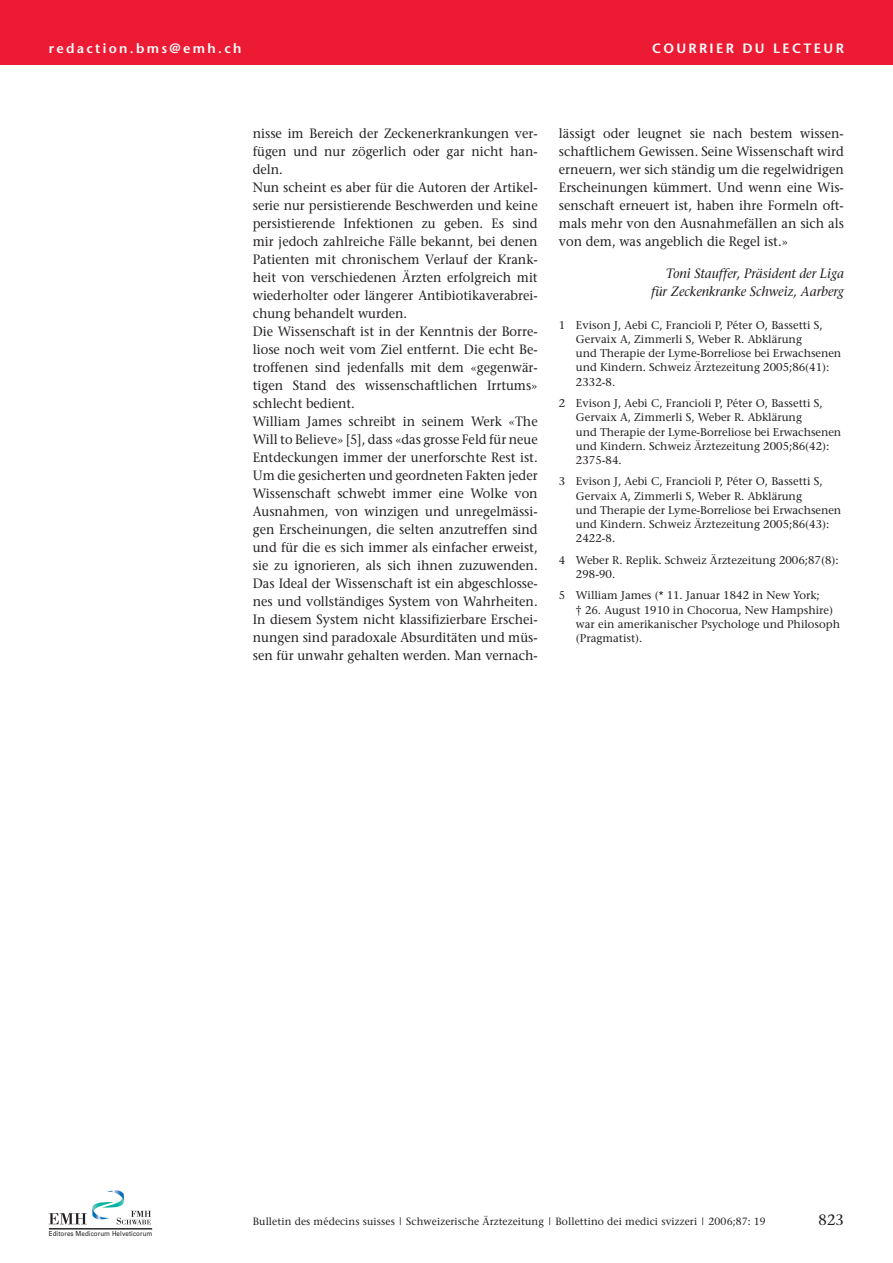
<style>
.page{position:relative;width:893px;height:1263px;background:#fff}
.page>*{position:absolute;margin:0;border:0;box-sizing:border-box;transform-origin:0 0}
.t1{font:15px "Stone Serif";color:#231f20}
.t2{font:13.5px/18px "Stone Serif";color:#231f20;scale:.95 1}
.t3{font:italic 13.5px/18px "Stone Serif";color:#231f20;text-align:right;scale:.95 1}
.t4{font:600 13.5px "Stone Sans";letter-spacing:.17em;color:#fff}
.t5{font:11.25px/14.2px "Stone Serif";color:#231f20}
.t6{font:10.5px "Stone Serif";letter-spacing:.01em;color:#231f20}
.t7{font:6.9px "Univers";letter-spacing:.015em;color:#231f20;scale:.9 1}
</style>
<div class="page">
<svg style="left:49px;top:1190px;width:102px;height:34px"></svg>
<hr style="left:49px;top:1228px;width:103px;height:1px;background:#231f20">
<div style="left:0;top:0;width:893px;height:64px;background:#ed1a33"></div>
<p class="t4" style="left:49px;top:42px;width:194px">redaction.bms@emh.ch</p>
<p class="t4" style="left:652px;top:42px;width:193px">COURRIER DU LECTEUR</p>
<p class="t2" style="left:253px;top:126px;width:301px">nisse im Bereich der Zeckenerkrankungen ver&shy;fügen und nur zögerlich oder gar nicht han&shy;deln.<br>Nun scheint es aber für die Autoren der Artikel&shy;serie nur persistierende Beschwerden und keine persistierende Infektionen zu geben. Es sind mir jedoch zahlreiche Fälle bekannt, bei denen Patienten mit chronischem Verlauf der Krank&shy;heit von verschiedenen Ärzten erfolgreich mit wiederholter oder längerer Antibiotikaverabrei&shy;chung behandelt wurden.<br>Die Wissenschaft ist in der Kenntnis der Borre&shy;liose noch weit vom Ziel entfernt. Die echt Be&shy;troffenen sind jedenfalls mit dem «gegenwär&shy;tigen Stand des wissenschaftlichen Irrtums» schlecht bedient.<br>William James schreibt in seinem Werk «The Will to Believe» [5], dass «das grosse Feld für neue Entdeckungen immer der unerforschte Rest ist.<br>Um die gesicherten und geordneten Fakten jeder Wissenschaft schwebt immer eine Wolke von Ausnahmen, von winzigen und unregelmässi&shy;gen Erscheinungen, die selten anzutreffen sind und für die es sich immer als einfacher erweist, sie zu ignorieren, als sich ihnen zuzuwenden.<br>Das Ideal der Wissenschaft ist ein abgeschlosse&shy;nes und vollständiges System von Wahrheiten.<br>In diesem System nicht klassifizierbare Erschei&shy;nungen sind paradoxale Absurditäten und müs&shy;sen für unwahr gehalten werden. Man vernach-</p>
<p class="t2" style="left:559px;top:126px;width:301px;text-align:justify">lässigt oder leugnet sie nach bestem wissen&shy;schaftlichem Gewissen. Seine Wissenschaft wird erneuern, wer sich ständig um die regelwidrigen Erscheinungen kümmert. Und wenn eine Wis&shy;senschaft erneuert ist, haben ihre Formeln oft&shy;mals mehr von den Ausnahmefällen an sich als von dem, was angeblich die Regel ist.»</p>
<p class="t3" style="left:651px;top:266px;width:204px">Toni Stauffer, Präsident der Liga für Zeckenkranke Schweiz, Aarberg</p>
<p class="t5" style="left:576px;top:319px;width:267px;text-indent:-17px">1 Evison J, Aebi C, Francioli P, Péter O, Bassetti S, Gervaix A, Zimmerli S, Weber R. Abklärung<br>und Therapie der Lyme-Borreliose bei Erwachsenen und Kindern. Schweiz Ärztezeitung 2005;86(41):<br>2332-8.</p>
<p class="t5" style="left:576px;top:397px;width:267px;text-indent:-17px">2 Evison J, Aebi C, Francioli P, Péter O, Bassetti S, Gervaix A, Zimmerli S, Weber R. Abklärung<br>und Therapie der Lyme-Borreliose bei Erwachsenen und Kindern. Schweiz Ärztezeitung 2005;86(42):<br>2375-84.</p>
<p class="t5" style="left:576px;top:475px;width:267px;text-indent:-17px">3 Evison J, Aebi C, Francioli P, Péter O, Bassetti S, Gervaix A, Zimmerli S, Weber R. Abklärung<br>und Therapie der Lyme-Borreliose bei Erwachsenen und Kindern. Schweiz Ärztezeitung 2005;86(43):<br>2422-8.</p>
<p class="t5" style="left:576px;top:554px;width:264px;text-indent:-17px">4 Weber R. Replik. Schweiz Ärztezeitung 2006;87(8):<br>298-90.</p>
<p class="t5" style="left:576px;top:589px;width:266px;text-indent:-17px">5 William James (* 11. Januar 1842 in New York;<br>† 26. August 1910 in Chocorua, New Hampshire) war ein amerikanischer Psychologe und Philosoph (Pragmatist).</p>
<p class="t7" style="left:49px;top:1229px;width:117px">Editores Medicorum Helveticorum</p>
<p class="t6" style="left:253px;top:1217px;width:515px">Bulletin des médecins suisses | Schweizerische Ärztezeitung | Bollettino dei medici svizzeri | 2006;87: 19</p>
<p class="t1" style="left:818px;top:1213px;width:27px">823</p>
</div>
